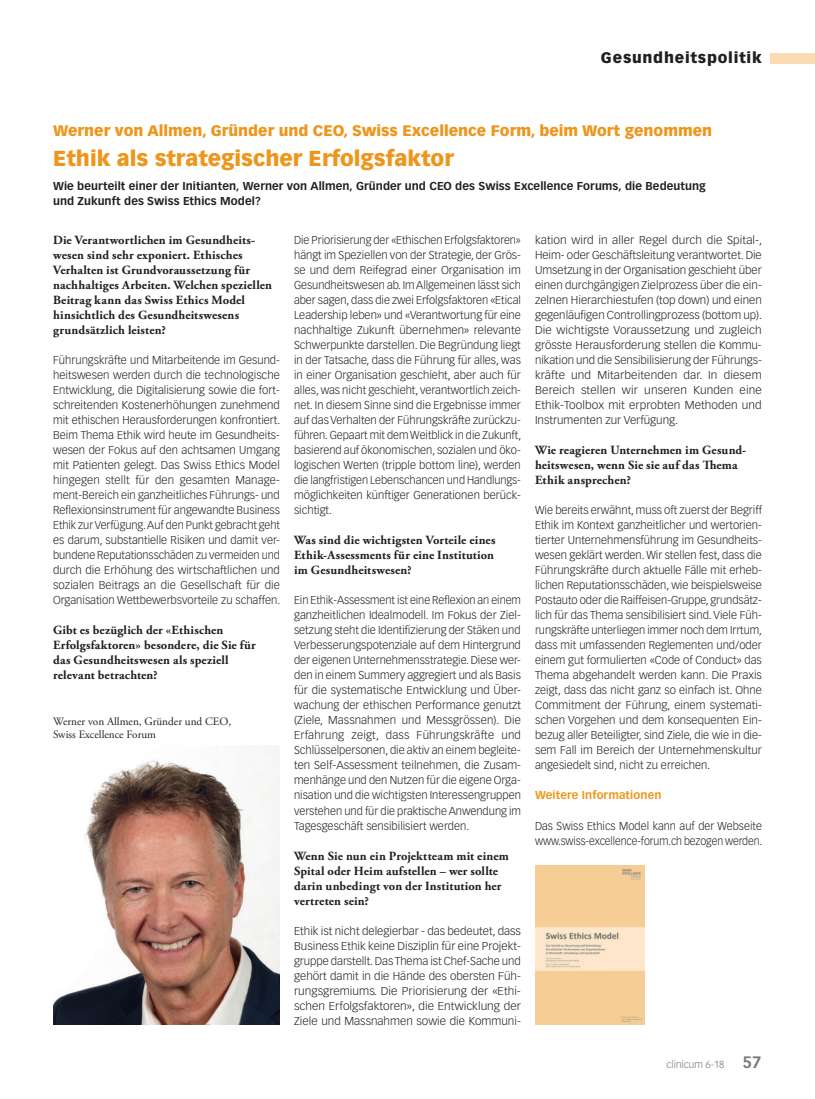
<style>
.page{position:relative;width:815px;height:1099px;background:#fff}
.page>*{position:absolute;margin:0;border:0;box-sizing:border-box;transform-origin:0 0}
.Titel_News{font:900 21.25px "Vectora LT Std";color:#ee961c}
.Obertitel_News{font:900 15px "Vectora LT Std";color:#ee961c}
.t1{font:900 15px "Vectora LT Std";letter-spacing:.05em;color:#231f20}
.Interviewfragen_ohne{font:700 12.5px/15px "Adobe Garamond Pro";letter-spacing:.01em;color:#231f20}
.Lauftext{font:300 11.25px/15px "Vectora LT Std";color:#231f20;text-align:justify}
.Lauftext-2{font:300 11.25px/15px "Vectora LT Std";color:#231f20;text-align:justify;scale:1.05 1}
.Lead_News{font:700 11.25px/15px "Vectora LT Std";letter-spacing:.005em;color:#231f20}
.Legende{font:11.25px/13.5px "Adobe Garamond Pro";color:#231f20}
.ZT_GP{font:700 11.25px "Vectora LT Std";letter-spacing:.005em;color:#ee961c}
.t2{font:300 10px "Vectora LT Std";color:#76787b}
.s1{font-weight:700;font-size:16.25px}
</style>
<div class="page">
<div style="left:770px;top:53px;width:45px;height:10px;background:#fbdbb3"></div>
<img style="left:53px;top:745px;width:227px;height:279px">
<img style="left:535px;top:865px;width:110px;height:159px">
<h2 class="t1" style="left:601px;top:49px;width:162px">Gesundheitspolitik</h2>
<p class="Obertitel_News" style="left:53px;top:121px;width:661px">Werner von Allmen, Gründer und CEO, Swiss Excellence Form, beim Wort genommen</p>
<p class="Titel_News" style="left:53px;top:145px;width:402px">Ethik als strategischer Erfolgsfaktor</p>
<p class="Lead_News" style="left:53px;top:178px;width:654px">Wie beurteilt einer der Initianten, Werner von Allmen, Gründer und CEO des Swiss Excellence Forums, die Bedeutung und Zukunft des Swiss Ethics Model?</p>
<p class="Interviewfragen_ohne" style="left:53px;top:233px;width:220px">Die Verantwortlichen im Gesundheits&shy;wesen sind sehr exponiert. Ethisches Verhalten ist Grundvoraussetzung für nachhaltiges Arbeiten. Welchen speziellen Beitrag kann das Swiss Ethics Model hinsichtlich des Gesundheitswesens grundsätzlich leisten?</p>
<p class="Lauftext" style="left:53px;top:353px;width:229px">Führungskräfte und Mitarbeitende im Gesund&shy;heitswesen werden durch die technologische Entwicklung, die Digitalisierung sowie die fort&shy;schreitenden Kostenerhöhungen zunehmend mit ethischen Herausforderungen konfrontiert.<br>Beim Thema Ethik wird heute im Gesundheits&shy;wesen der Fokus auf den achtsamen Umgang mit Patienten gelegt. Das Swiss Ethics Model hingegen stellt für den gesamten Manage&shy;ment-Bereich ein ganzheitliches Führungs- und Reflexionsinstrument für angewandte Business Ethik zur Verfügung. Auf den Punkt gebracht geht es darum, substantielle Risiken und damit ver&shy;bundene Reputationsschäden zu vermeiden und durch die Erhöhung des wirtschaftlichen und sozialen Beitrags an die Gesellschaft für die Organisation Wettbewerbsvorteile zu schaffen.</p>
<p class="Interviewfragen_ohne" style="left:53px;top:623px;width:204px">Gibt es bezüglich der «Ethischen Erfolgsfaktoren» besondere, die Sie für das Gesundheitswesen als speziell relevant betrachten?</p>
<p class="Legende" style="left:53px;top:714px;width:180px">Werner von Allmen, Gründer und CEO,<br>Swiss Excellence Forum</p>
<p class="Lauftext" style="left:294px;top:233px;width:229px">Die Priorisierung der «Ethischen Erfolgsfaktoren» hängt im Speziellen von der Strategie, der Grös&shy;se und dem Reifegrad einer Organisation im Gesundheitswesen ab. Im Allgemeinen lässt sich aber sagen, dass die zwei Erfolgsfaktoren «Etical Leadership leben» und «Verantwortung für eine nachhaltige Zukunft übernehmen» relevante Schwerpunkte darstellen. Die Begründung liegt in der Tatsache, dass die Führung für alles, was in einer Organisation geschieht, aber auch für alles, was nicht geschieht, verantwortlich zeich&shy;net. In diesem Sinne sind die Ergebnisse immer auf das Verhalten der Führungskräfte zurückzu&shy;führen. Gepaart mit dem Weitblick in die Zukunft, basierend auf ökonomischen, sozialen und öko&shy;logischen Werten (tripple bottom line), werden die langfristigen Lebenschancen und Handlungs&shy;möglichkeiten künftiger Generationen berück&shy;sichtigt.</p>
<p class="Interviewfragen_ohne" style="left:294px;top:533px;width:203px">Was sind die wichtigsten Vorteile eines<br>Ethik-Assessments für eine Institution im Gesundheitswesen?</p>
<p class="Lauftext" style="left:294px;top:593px;width:228px">Ein Ethik-Assessment ist eine Reflexion an einem ganzheitlichen Idealmodell. Im Fokus der Ziel&shy;setzung steht die Identifizierung der Stäken und Verbesserungspotenziale auf dem Hintergrund der eigenen Unternehmensstrategie. Diese wer&shy;den in einem Summery aggregiert und als Basis für die systematische Entwicklung und Über&shy;wachung der ethischen Performance genutzt (Ziele, Massnahmen und Messgrössen). Die Erfahrung zeigt, dass Führungskräfte und Schlüsselpersonen, die aktiv an einem begleite&shy;ten Self-Assessment teilnehmen, die Zusam&shy;menhänge und den Nutzen für die eigene Orga&shy;nisation und die wichtigsten Interessengruppen verstehen und für die praktische Anwendung im Tagesgeschäft sensibilisiert werden.</p>
<p class="Interviewfragen_ohne" style="left:294px;top:848px;width:216px">Wenn Sie nun ein Projektteam mit einem Spital oder Heim aufstellen – wer sollte darin unbedingt von der Institution her vertreten sein?</p>
<p class="Lauftext" style="left:294px;top:923px;width:228px">Ethik ist nicht delegierbar - das bedeutet, dass Business Ethik keine Disziplin für eine Projekt&shy;gruppe darstellt. Das Thema ist Chef-Sache und gehört damit in die Hände des obersten Füh&shy;rungsgremiums. Die Priorisierung der «Ethi&shy;schen Erfolgsfaktoren», die Entwicklung der Ziele und Massnahmen sowie die Kommuni-</p>
<p class="Lauftext-2" style="left:535px;top:233px;width:218px">kation wird in aller Regel durch die Spital-, Heim- oder Geschäftsleitung verantwortet. Die Umsetzung in der Organisation geschieht über einen durchgängigen Zielprozess über die ein&shy;zelnen Hierarchiestufen (top down) und einen gegenläufigen Controllingprozess (bottom up).<br>Die wichtigste Voraussetzung und zugleich grösste Herausforderung stellen die Kommu&shy;nikation und die Sensibilisierung der Führungs&shy;kräfte und Mitarbeitenden dar. In diesem Bereich stellen wir unseren Kunden eine Ethik-Toolbox mit erprobten Methoden und Instrumenten zur Verfügung.</p>
<p class="Interviewfragen_ohne" style="left:535px;top:443px;width:213px">Wie reagieren Unternehmen im Gesund&shy;heitswesen, wenn Sie sie auf das Thema<br>Ethik ansprechen?</p>
<p class="Lauftext" style="left:535px;top:503px;width:229px">Wie bereits erwähnt, muss oft zuerst der Begriff Ethik im Kontext ganzheitlicher und wertorien&shy;tierter Unternehmensführung im Gesundheits&shy;wesen geklärt werden. Wir stellen fest, dass die Führungskräfte durch aktuelle Fälle mit erheb&shy;lichen Reputationsschäden, wie beispielsweise Postauto oder die Raiffeisen-Gruppe, grundsätz&shy;lich für das Thema sensibilisiert sind. Viele Füh&shy;rungskräfte unterliegen immer noch dem Irrtum, dass mit umfassenden Reglementen und/oder einem gut formulierten «Code of Conduct» das Thema abgehandelt werden kann. Die Praxis zeigt, dass das nicht ganz so einfach ist. Ohne Commitment der Führung, einem systemati&shy;schen Vorgehen und dem konsequenten Ein&shy;bezug aller Beteiligter, sind Ziele, die wie in die&shy;sem Fall im Bereich der Unternehmenskultur angesiedelt sind, nicht zu erreichen.</p>
<p class="ZT_GP" style="left:535px;top:788px;width:128px">Weitere Informationen</p>
<p class="Lauftext" style="left:535px;top:818px;width:229px">Das Swiss Ethics Model kann auf der Webseite www.swiss-excellence-forum.ch bezogen werden.</p>
<p class="t2" style="left:667px;top:1058px;width:97px">clinicum 6-18 <span class="s1">57</span></p>
</div>
